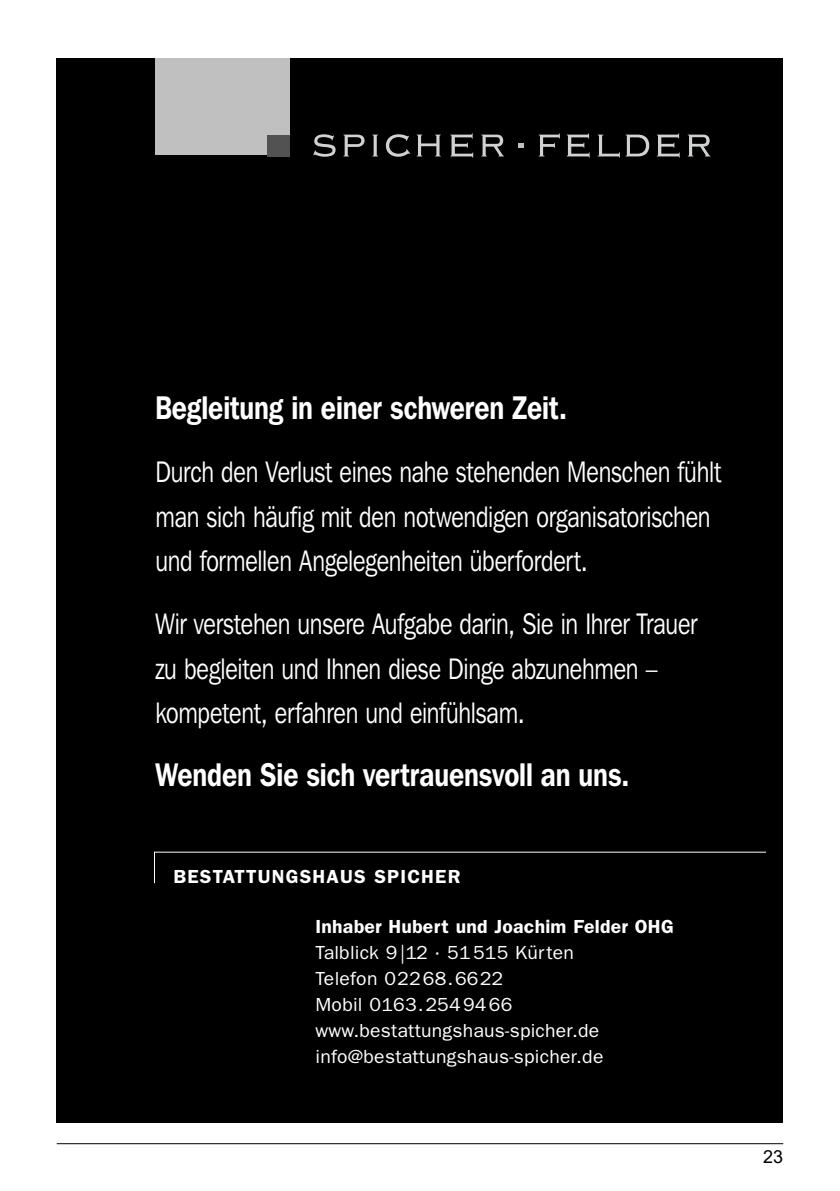
<style>
.page{position:relative;width:840px;height:1191px;background:#fff}
.page>*{position:absolute;margin:0;border:0;box-sizing:border-box;transform-origin:0 0}
.t1{font:49.6px "Copperplate Thirty Two BC";color:#d0d1d2}
.t2{font:600 32.6px "Franklin Gothic IT Cby BT";letter-spacing:-.005em;color:#fff;scale:.8 1}
.t3{font:29.6px/44.8px "Franklin Gothic IT Cby BT";letter-spacing:-.01em;color:#fff;scale:.8 1}
.t4{font:19px/26px "Franklin Gothic";letter-spacing:.01em;color:#fff}
.t5{font:600 19px "Franklin Gothic";letter-spacing:.01em;color:#fff}
.t6{font:600 19px "Franklin Gothic";letter-spacing:.06em;color:#fff}
.t7{font:18px "Arial";color:#000}
</style>
<div class="page">
<hr style="left:57px;top:1143px;width:725px;height:1px;background:#000">
<div style="left:57px;top:58px;width:725px;height:1065px;background:#000"></div>
<div style="left:155px;top:58px;width:134px;height:97px;background:#c0c0c0"></div>
<div style="left:267px;top:135px;width:22px;height:21px;background:#525252"></div>
<svg style="left:518px;top:143px;width:5px;height:5px"></svg>
<hr style="left:154px;top:851px;width:1px;height:32px;background:#fff">
<hr style="left:154px;top:852px;width:611px;height:1px;background:#fff">
<h1 class="t1" style="left:310px;top:119px;width:405px">spicher felder</h1>
<p class="t2" style="left:155px;top:386px;width:515px">Begleitung in einer schweren Zeit.</p>
<p class="t3" style="left:155px;top:448px;width:708px">Durch den Verlust eines nahe stehenden Menschen fühlt man sich häufig mit den notwendigen organisatorischen und formellen Angelegenheiten überfordert.</p>
<p class="t3" style="left:155px;top:600px;width:678px">Wir verstehen unsere Aufgabe darin, Sie in Ihrer Trauer zu begleiten und Ihnen diese Dinge abzunehmen – kompetent, erfahren und einfühlsam.</p>
<p class="t2" style="left:155px;top:753px;width:593px">Wenden Sie sich vertrauensvoll an uns.</p>
<p class="t6" style="left:173px;top:865px;width:288px">BESTATTUNGSHAUS SPICHER</p>
<p class="t5" style="left:315px;top:915px;width:359px">Inhaber Hubert und Joachim Felder OHG</p>
<p class="t4" style="left:315px;top:939px;width:289px">Talblick 9|12 · 51515 Kürten<br>Telefon 02268.6622<br>Mobil 0163.2549466 www.bestattungshaus-spicher.de info@bestattungshaus-spicher.de</p>
<p class="t7" style="left:762px;top:1143px;width:22px">23</p>
</div>
